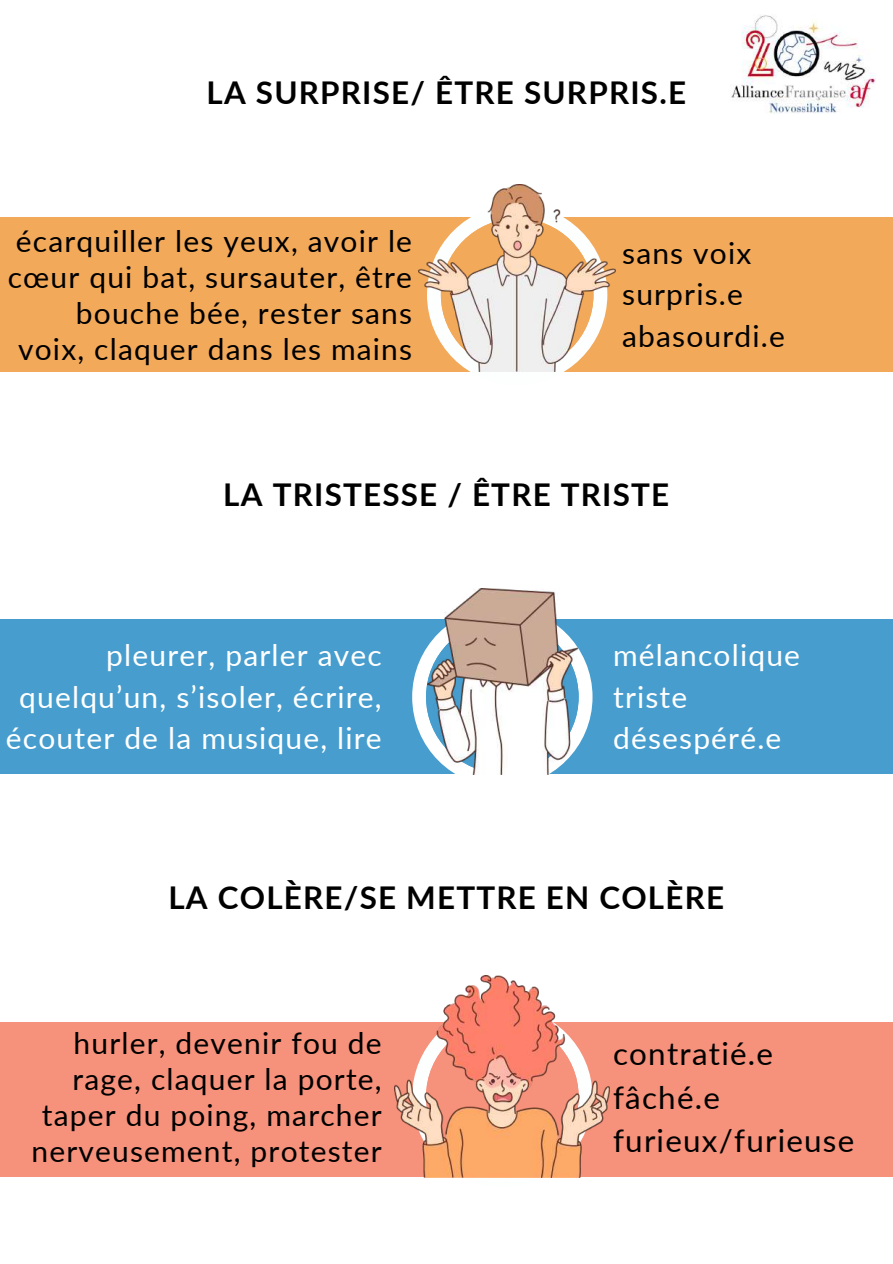
<style>
.page{position:relative;width:893px;height:1264px;background:#fff}
.page>*{position:absolute;margin:0;border:0;box-sizing:border-box;transform-origin:0 0}
.t1{font:700 31.35px "Lato";letter-spacing:.04em;color:#000}
.t2{font:31.35px/43.8px "Lato";letter-spacing:.04em;color:#000}
.t3{font:30px/36px "Lato";letter-spacing:.04em;color:#000;text-align:right}
.t4{font:30px/41.5px "Lato";letter-spacing:.04em;color:#fff}
</style>
<div class="page">
<div style="left:0;top:217px;width:892px;height:155px;background:#f2a95a"></div>
<div style="left:0;top:619px;width:892px;height:155px;background:#479ece"></div>
<svg style="left:412px;top:646px;width:180px;height:129px"></svg>
<div style="left:0;top:1021px;width:892px;height:155px;background:#f6917b"></div>
<svg style="left:412px;top:1176px;width:180px;height:2px"></svg>
<img style="left:419px;top:185px;width:196px;height:186px">
<img style="left:427px;top:588px;width:150px;height:186px">
<img style="left:395px;top:975px;width:214px;height:201px">
<img style="left:731px;top:15px;width:144px;height:99px">
<p class="t1" style="left:206px;top:73px;width:481px">LA SURPRISE/ ÊTRE SURPRIS.E</p>
<p class="t3" style="left:8px;top:222px;width:406px">écarquiller les yeux, avoir le cœur qui bat, sursauter, être bouche bée, rester sans voix, claquer dans les mains</p>
<p class="t3" style="left:622px;top:231px;width:164px;line-height:41.5px;text-align:left">sans voix surpris.e abasourdi.e</p>
<p class="t1" style="left:223px;top:475px;width:447px">LA TRISTESSE / ÊTRE TRISTE</p>
<p class="t4" style="left:6px;top:633px;width:377px;text-align:right">pleurer, parler avec quelqu’un, s’isoler, écrire, écouter de la musique, lire</p>
<p class="t4" style="left:613px;top:633px;width:188px">mélancolique triste désespéré.e</p>
<p class="t1" style="left:168px;top:877px;width:557px">LA COLÈRE/SE METTRE EN COLÈRE</p>
<p class="t3" style="left:31px;top:1024px;width:352px">hurler, devenir fou de rage, claquer la porte, taper du poing, marcher nerveusement, protester</p>
<p class="t2" style="left:613px;top:1030px;width:243px">contratié.e fâché.e furieux/furieuse</p>
</div>
